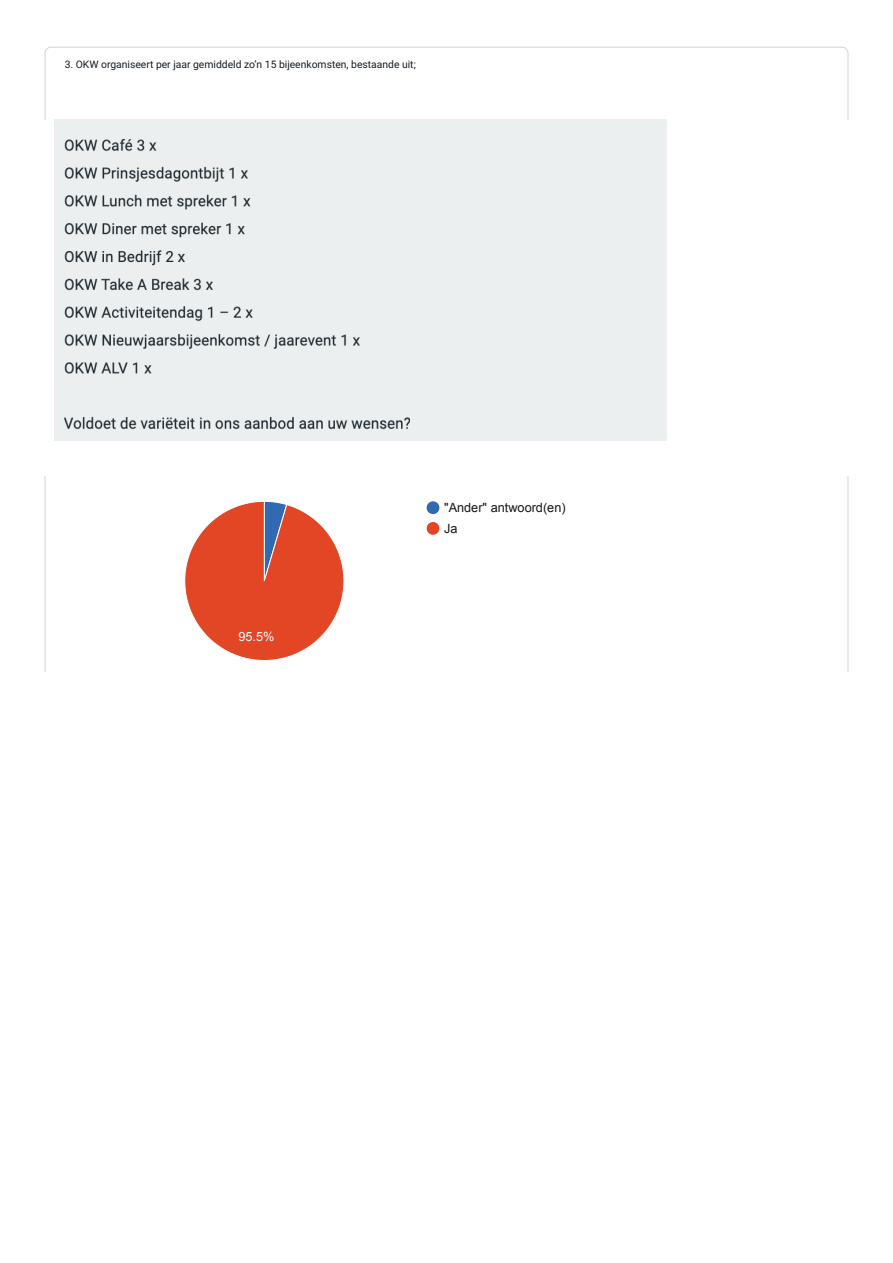
<style>
.page{position:relative;width:893px;height:1263px;background:#fff}
.page>*{position:absolute;margin:0;border:0;box-sizing:border-box;transform-origin:0 0}
.t1{font:12.75px/20.7px "Arial";color:#15181c}
.t2{font:12.75px "Arial";color:#fff}
.t3{font:10.35px "Roboto";color:#131d25}
</style>
<div class="page">
<svg style="left:44px;top:47px;width:805px;height:73px"></svg>
<div style="left:54px;top:82px;width:660px;height:38px;background:#fff"></div>
<div style="left:54px;top:120px;width:612px;height:321px;background:#ebefef"></div>
<div style="left:58px;top:408px;width:605px;height:28px;background:#ebefef"></div>
<img style="left:64px;top:413px;width:346px;height:28px">
<svg style="left:44px;top:476px;width:805px;height:196px"></svg>
<div style="left:65px;top:481px;width:574px;height:191px;background:#fff"></div>
<svg style="left:427px;top:501px;width:12px;height:13px"></svg>
<svg style="left:427px;top:522px;width:12px;height:13px"></svg>
<svg style="left:184px;top:501px;width:160px;height:160px"></svg>
<p class="t3" style="left:65px;top:57px;width:353px">3. OKW organiseert per jaar gemiddeld zo’n 15 bijeenkomsten, bestaande uit;</p>
<p class="t2" style="left:238px;top:628px;width:38px">95.5%</p>
<p class="t1" style="left:444px;top:497px;width:123px">"Ander" antwoord(en)<br>Ja</p>
</div>
